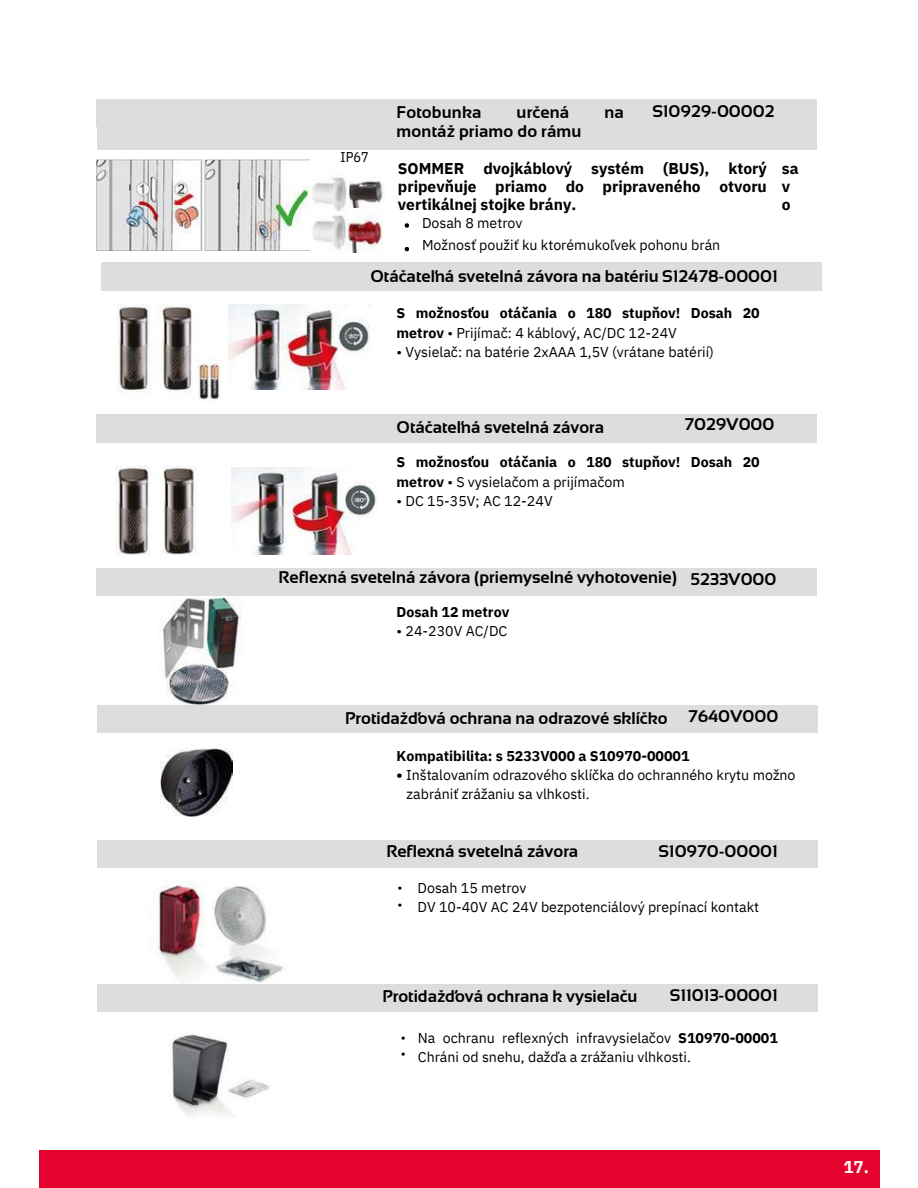
<style>
.page{position:relative;width:918px;height:1188px;background:#fff}
.page>*{position:absolute;margin:0;border:0;box-sizing:border-box;transform-origin:0 0}
.t1{font:700 16.95px "Sansation";color:#000}
.t2{font:700 16.95px "IBM Plex Sans";color:#fff}
.t3{font:700 15.6px/18px "IBM Plex Sans";color:#000;text-align:justify}
.t4{font:14.25px/19.2px "IBM Plex Sans";color:#000}
.t5{font:700 14.25px/19.2px "IBM Plex Sans";color:#000}
.t6{font:14.1px "IBM Plex Sans Cond";color:#000}
.t7{font:12.75px/16.8px "IBM Plex Sans";color:#000}
.s1{font-weight:400}
.s2{font-weight:700}
</style>
<div class="page">
<div style="left:39px;top:1150px;width:840px;height:38px;background:#e4032e"></div>
<div style="left:97px;top:99px;width:720px;height:28px;background:#dddddc"></div>
<img style="left:163px;top:596px;width:78px;height:109px">
<img style="left:152px;top:880px;width:132px;height:103px">
<div style="left:97px;top:568px;width:720px;height:28px;background:#dddddc"></div>
<div style="left:97px;top:705px;width:720px;height:28px;background:#dddddc"></div>
<div style="left:98px;top:840px;width:720px;height:28px;background:#dddddc"></div>
<div style="left:98px;top:984px;width:720px;height:28px;background:#dddddc"></div>
<div style="left:101px;top:262px;width:720px;height:29px;background:#dddddc"></div>
<img style="left:117px;top:304px;width:104px;height:96px">
<img style="left:228px;top:304px;width:142px;height:86px">
<img style="left:116px;top:466px;width:79px;height:89px">
<img style="left:232px;top:467px;width:145px;height:88px">
<img style="left:161px;top:748px;width:72px;height:69px">
<img style="left:171px;top:1034px;width:98px;height:82px">
<div style="left:97px;top:414px;width:720px;height:28px;background:#dddddc"></div>
<div style="left:97px;top:101px;width:720px;height:49px;background:#dddddc"></div>
<img style="left:308px;top:215px;width:75px;height:37px">
<img style="left:350px;top:180px;width:33px;height:27px">
<img style="left:309px;top:177px;width:38px;height:35px">
<img style="left:97px;top:159px;width:212px;height:91px">
<svg style="left:405px;top:223px;width:4px;height:5px"></svg>
<svg style="left:405px;top:247px;width:4px;height:4px"></svg>
<h2 class="t6" style="left:341px;top:148px;width:30px">IP67</h2>
<p class="t1" style="left:397px;top:102px;width:86px">Fotobunka</p>
<p class="t1" style="left:517px;top:102px;width:54px">určená</p>
<p class="t1" style="left:604px;top:102px;width:21px">na</p>
<p class="t1" style="left:397px;top:121px;width:186px">montáž priamo do rámu</p>
<h2 class="t1" style="left:652px;top:102px;width:124px">S10929-00002</h2>
<p class="t3" style="left:398px;top:160px;width:371px">SOMMER dvojkáblový systém (BUS), ktorý pripevňuje priamo do pripraveného otvoru vertikálnej stojke brány.</p>
<p class="t3" style="left:782px;top:160px;width:18px;text-align:left">sa v o</p>
<p class="t4" style="left:422px;top:213px;width:102px">Dosah 8 metrov</p>
<p class="t4" style="left:422px;top:236px;width:300px">Možnosť použiť ku ktorémukoľvek pohonu brán</p>
<p class="t1" style="left:370px;top:266px;width:409px">Otáčateľná svetelná závora na batériu S12478-00001</p>
<p class="t5" style="left:397px;top:304px;width:365px">S možnosťou otáčania o 180 stupňov! Dosah 20 metrov <span class="s1">• Prijímač: 4 káblový, AC/DC 12-24V</span></p>
<p class="t4" style="left:397px;top:342px;width:319px">• Vysielač: na batérie 2xAAA 1,5V (vrátane batérií)</p>
<p class="t1" style="left:397px;top:418px;width:209px">Otáčateľná svetelná závora</p>
<p class="t1" style="left:684px;top:415px;width:92px">7029V000</p>
<p class="t5" style="left:397px;top:453px;width:365px">S možnosťou otáčania o 180 stupňov! Dosah 20 metrov <span class="s1">• S vysielačom a prijímačom</span></p>
<p class="t4" style="left:397px;top:491px;width:158px">• DC 15-35V; AC 12-24V</p>
<p class="t1" style="left:279px;top:567px;width:400px">Reflexná svetelná závora (priemyselné vyhotovenie)</p>
<h1 class="t5" style="left:397px;top:602px;width:114px">Dosah 12 metrov</h1>
<p class="t4" style="left:397px;top:621px;width:112px">• 24-230V AC/DC</p>
<p class="t1" style="left:690px;top:570px;width:88px">5233V000</p>
<h1 class="t1" style="left:345px;top:708px;width:324px">Protidažďová ochrana na odrazové sklíčko</h1>
<p class="t1" style="left:688px;top:707px;width:92px">7640V000</p>
<h2 class="t5" style="left:397px;top:746px;width:295px">Kompatibilita: s 5233V000 a S10970-00001</h2>
<h1 class="t4" style="left:397px;top:765px;width:401px"><span class="s2">•</span> Inštalovaním odrazového sklíčka do ochranného krytu možno</h1>
<p class="t4" style="left:407px;top:784px;width:185px">zabrániť zrážaniu sa vlhkosti.</p>
<p class="t1" style="left:386px;top:841px;width:193px">Reflexná svetelná závora</p>
<p class="t1" style="left:658px;top:842px;width:121px">S10970-00001</p>
<p class="t7" style="left:398px;top:879px;width:7px">• •</p>
<p class="t4" style="left:418px;top:878px;width:111px">Dosah 15 metrov</p>
<h2 class="t4" style="left:418px;top:897px;width:343px">DV 10-40V AC 24V bezpotenciálový prepínací kontakt</h2>
<h2 class="t1" style="left:382px;top:986px;width:257px">Protidažďová ochrana k vysielaču</h2>
<h1 class="t1" style="left:670px;top:986px;width:110px">S11013-00001</h1>
<h2 class="t7" style="left:401px;top:1028px;width:7px">• •</h2>
<p class="t4" style="left:418px;top:1028px;width:362px">Na ochranu reflexných infravysielačov <span class="s2">S10970-00001<br></span>Chráni od snehu, dažďa a zrážaniu vlhkosti.</p>
<p class="t2" style="left:843px;top:1155px;width:27px">17.</p>
</div>
